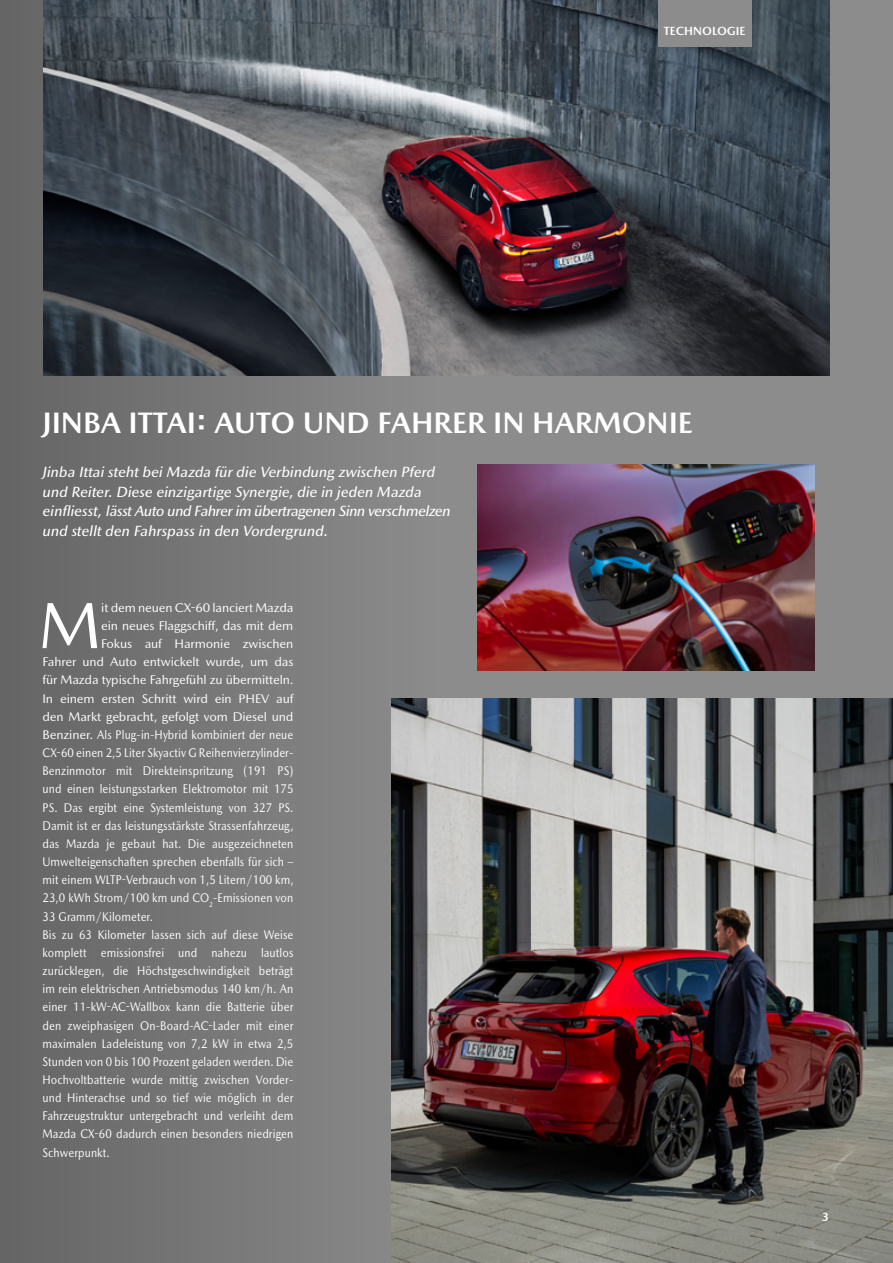
<style>
.page{position:relative;width:893px;height:1263px;background:#fff}
.page>*{position:absolute;margin:0;border:0;box-sizing:border-box;transform-origin:0 0}
.t1{font:66.15px "Mazda Type";color:#fff}
.t2{font:700 30px "Mazda Type";color:#fff}
.t3{font:italic 500 15px/19.5px "Mazda Type";color:#fff}
.t4{font:12.75px "Mazda Type";letter-spacing:.01em;color:#fff;scale:.86 1}
.t5{font:12.75px "Mazda Type";letter-spacing:-.01em;color:#fff}
.t6{font:12.75px "Mazda Type";letter-spacing:.01em;color:#fff}
.t7{font:700 12px "Mazda Type";color:#fff}
</style>
<div class="page">
<div style="left:0;top:0;width:893px;height:1263px;background:linear-gradient(to right,#6f6f6f,#959595)"></div>
<img style="left:391px;top:698px;width:502px;height:565px">
<img style="left:44px;top:0;width:785px;height:376px">
<img style="left:477px;top:465px;width:337px;height:206px">
<div style="left:658px;top:0;width:94px;height:47px;background:#8c8c8c"></div>
<p class="t7" style="left:664px;top:24px;width:83px">TECHNOLOGIE</p>
<h2 class="t2" style="left:43px;top:404px;width:652px">JINBA ITTAI: AUTO UND FAHRER IN HARMONIE</h2>
<p class="t3" style="left:43px;top:462px;width:409px">Jinba Ittai steht bei Mazda für die Verbindung zwischen Pferd und Reiter. Diese einzigartige Synergie, die in jeden Mazda einfliesst, lässt Auto und Fahrer im übertragenen Sinn verschmelzen und stellt den Fahrspass in den Vordergrund.</p>
<h1 class="t1" style="left:39px;top:586px;width:64px">M</h1>
<p class="t5" style="left:101px;top:600px;width:194px">it dem neuen CX-60 lanciert Mazda</p>
<p class="t5" style="left:101px;top:618px;width:194px">ein neues Flaggschiff, das mit dem</p>
<p class="t5" style="left:101px;top:636px;width:194px">Fokus auf Harmonie zwischen</p>
<p class="t5" style="left:43px;top:654px;width:252px">Fahrer und Auto entwickelt wurde, um das</p>
<p class="t5" style="left:43px;top:672px;width:253px">für Mazda typische Fahrgefühl zu übermitteln.</p>
<p class="t5" style="left:43px;top:691px;width:252px">In einem ersten Schritt wird ein PHEV auf</p>
<p class="t5" style="left:43px;top:709px;width:252px">den Markt gebracht, gefolgt vom Diesel und</p>
<p class="t6" style="left:43px;top:727px;width:252px">Benziner. Als Plug-in-Hybrid kombiniert der neue</p>
<p class="t4" style="left:43px;top:745px;width:293px">CX-60 einen 2,5 Liter Skyactiv G Reihenvierzylinder-</p>
<p class="t4" style="left:43px;top:763px;width:293px">Benzinmotor mit Direkteinspritzung (191 PS)</p>
<p class="t4" style="left:43px;top:781px;width:293px">und einen leistungsstarken Elektromotor mit 175</p>
<p class="t4" style="left:43px;top:800px;width:293px">PS. Das ergibt eine Systemleistung von 327 PS.</p>
<p class="t4" style="left:43px;top:818px;width:294px">Damit ist er das leistungsstärkste Strassenfahrzeug,</p>
<p class="t4" style="left:43px;top:836px;width:293px">das Mazda je gebaut hat. Die ausgezeichneten</p>
<p class="t4" style="left:43px;top:854px;width:293px">Umwelteigenschaften sprechen ebenfalls für sich –</p>
<p class="t4" style="left:43px;top:872px;width:294px">mit einem WLTP-Verbrauch von 1,5 Litern/100 km,</p>
<p class="t4" style="left:43px;top:890px;width:293px">23,0 kWh Strom/100 km und CO<sub>2</sub>-Emissionen von</p>
<p class="t4" style="left:43px;top:909px;width:130px">33 Gramm/Kilometer.</p>
<p class="t4" style="left:43px;top:927px;width:293px">Bis zu 63 Kilometer lassen sich auf diese Weise</p>
<p class="t4" style="left:43px;top:945px;width:293px">komplett emissionsfrei und nahezu lautlos</p>
<p class="t4" style="left:43px;top:963px;width:293px">zurücklegen, die Höchstgeschwindigkeit beträgt</p>
<p class="t4" style="left:43px;top:981px;width:293px">im rein elektrischen Antriebsmodus 140 km/h. An</p>
<p class="t4" style="left:43px;top:999px;width:293px">einer 11-kW-AC-Wallbox kann die Batterie über</p>
<p class="t4" style="left:43px;top:1017px;width:293px">den zweiphasigen On-Board-AC-Lader mit einer</p>
<p class="t4" style="left:43px;top:1036px;width:293px">maximalen Ladeleistung von 7,2 kW in etwa 2,5</p>
<p class="t4" style="left:43px;top:1054px;width:293px">Stunden von 0 bis 100 Prozent geladen werden. Die</p>
<p class="t4" style="left:43px;top:1072px;width:293px">Hochvoltbatterie wurde mittig zwischen Vorder-</p>
<p class="t4" style="left:43px;top:1090px;width:293px">und Hinterachse und so tief wie möglich in der</p>
<p class="t4" style="left:43px;top:1108px;width:293px">Fahrzeugstruktur untergebracht und verleiht dem</p>
<p class="t4" style="left:43px;top:1126px;width:293px">Mazda CX-60 dadurch einen besonders niedrigen</p>
<p class="t4" style="left:43px;top:1145px;width:80px">Schwerpunkt.</p>
<p class="t7" style="left:822px;top:1209px;width:9px">3</p>
</div>
